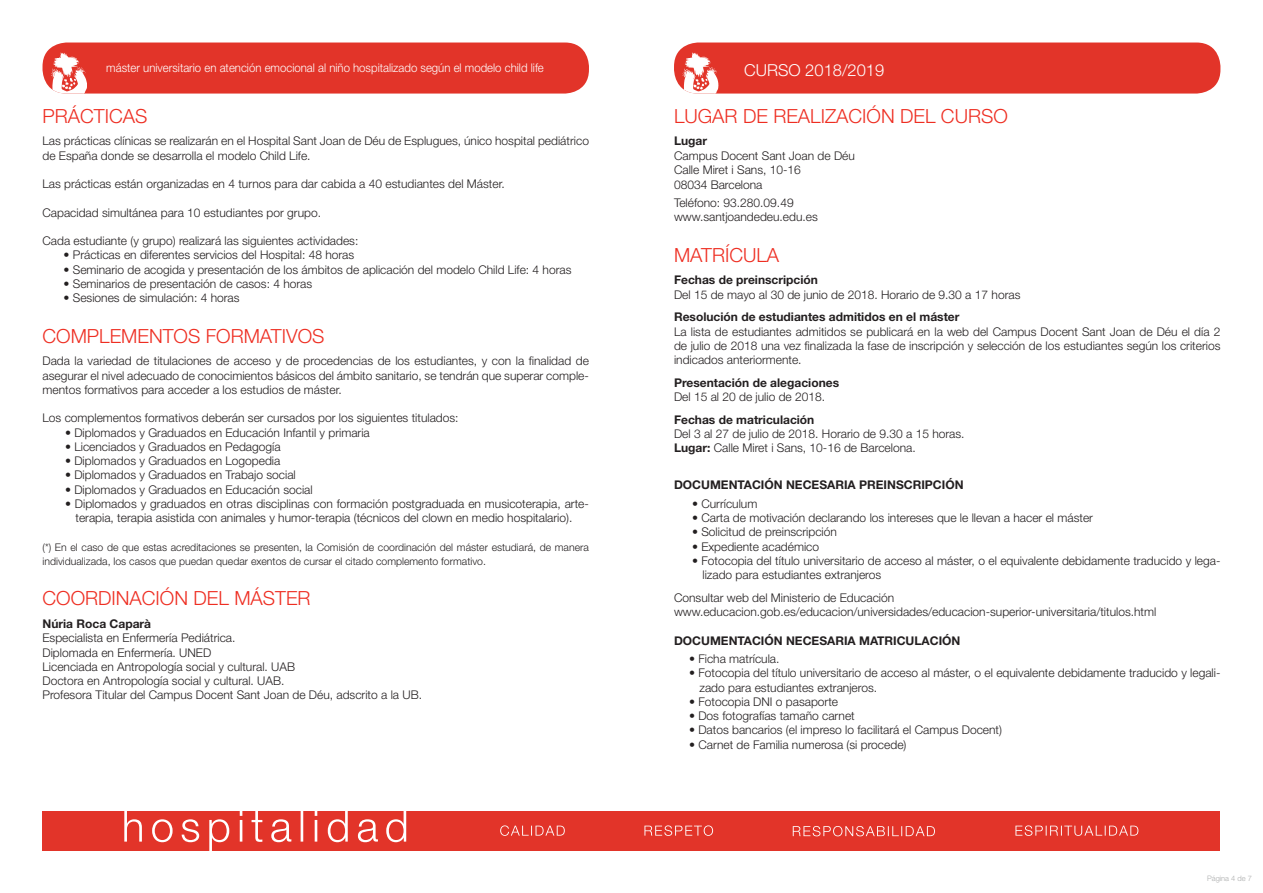
<style>
.page{position:relative;width:1263px;height:893px;background:#fff}
.page>*{position:absolute;margin:0;border:0;box-sizing:border-box;transform-origin:0 0}
.t1{font:300 19.5px "Helvetica Neue";color:#ee2e22}
.t2{font:300 16.5px "Helvetica Neue";color:#fff}
.t3{font:300 12px/14.2px "Helvetica Neue";color:#231f20}
.t4{font:700 12px "Helvetica Neue";color:#231f20}
.t5{font:300 12px "Helvetica Neue";color:#fff;scale:.95 1}
.t6{font:300 10.5px/14.2px "Helvetica Neue";color:#231f20}
.t7{font:300 7.5px "Helvetica Neue";color:#aaacac}
.s1{font-weight:700}
</style>
<div class="page">
<div style="left:43px;top:43px;width:546px;height:51px;background:#e23429;border-radius:24px"></div>
<svg style="left:51px;top:52px;width:36px;height:42px"></svg>
<div style="left:674px;top:43px;width:546px;height:51px;background:#e23429;border-radius:24px"></div>
<svg style="left:683px;top:52px;width:36px;height:42px"></svg>
<div style="left:43px;top:811px;width:1177px;height:39px;background:#e23429"></div>
<svg style="left:124px;top:811px;width:282px;height:39px"></svg>
<svg style="left:500px;top:825px;width:65px;height:11px"></svg>
<svg style="left:644px;top:825px;width:69px;height:11px"></svg>
<svg style="left:793px;top:826px;width:142px;height:10px"></svg>
<svg style="left:1015px;top:825px;width:123px;height:11px"></svg>
<p class="t5" style="left:106px;top:60px;width:462px">máster universitario en atención emocional al niño hospitalizado según el modelo child life</p>
<h2 class="t2" style="left:744px;top:60px;width:142px">CURSO 2018/2019</h2>
<h1 class="t1" style="left:43px;top:104px;width:106px">PRÁCTICAS</h1>
<p class="t3" style="left:43px;top:134px;width:548px">Las prácticas clínicas se realizarán en el Hospital Sant Joan de Déu de Esplugues, único hospital pediátrico de España donde se desarrolla el modelo Child Life.</p>
<p class="t3" style="left:43px;top:177px;width:464px">Las prácticas están organizadas en 4 turnos para dar cabida a 40 estudiantes del Máster.</p>
<p class="t3" style="left:43px;top:205px;width:280px">Capacidad simultánea para 10 estudiantes por grupo.</p>
<p class="t3" style="left:43px;top:234px;width:317px">Cada estudiante (y grupo) realizará las siguientes actividades:</p>
<p class="t3" style="left:64px;top:248px;width:292px">• Prácticas en diferentes servicios del Hospital: 48 horas</p>
<p class="t3" style="left:64px;top:262px;width:509px">• Seminario de acogida y presentación de los ámbitos de aplicación del modelo Child Life: 4 horas</p>
<p class="t3" style="left:64px;top:276px;width:250px">• Seminarios de presentación de casos: 4 horas</p>
<p class="t3" style="left:64px;top:291px;width:178px">• Sesiones de simulación: 4 horas</p>
<h1 class="t1" style="left:43px;top:324px;width:283px">COMPLEMENTOS FORMATIVOS</h1>
<p class="t3" style="left:43px;top:354px;width:548px;text-align:justify">Dada la variedad de titulaciones de acceso y de procedencias de los estudiantes, y con la finalidad de asegurar el nivel adecuado de conocimientos básicos del ámbito sanitario, se tendrán que superar comple&shy;mentos formativos para acceder a los estudios de máster.</p>
<p class="t3" style="left:43px;top:411px;width:418px">Los complementos formativos deberán ser cursados por los siguientes titulados:</p>
<p class="t3" style="left:65px;top:425px;width:306px">• Diplomados y Graduados en Educación Infantil y primaria</p>
<p class="t3" style="left:65px;top:439px;width:217px">• Licenciados y Graduados en Pedagogía</p>
<p class="t3" style="left:65px;top:453px;width:217px">• Diplomados y Graduados en Logopedia</p>
<p class="t3" style="left:65px;top:468px;width:232px">• Diplomados y Graduados en Trabajo social</p>
<p class="t3" style="left:65px;top:482px;width:249px">• Diplomados y Graduados en Educación social</p>
<p class="t3" style="left:65px;top:496px;width:525px;text-align:center">• Diplomados y graduados en otras disciplinas con formación postgraduada en musicoterapia, arte&shy;terapia, terapia asistida con animales y humor-terapia (técnicos del clown en medio hospitalario).</p>
<p class="t6" style="left:43px;top:540px;width:548px">(*) En el caso de que estas acreditaciones se presenten, la Comisión de coordinación del máster estudiará, de manera individualizada, los casos que puedan quedar exentos de cursar el citado complemento formativo.</p>
<h1 class="t1" style="left:43px;top:586px;width:270px">COORDINACIÓN DEL MÁSTER</h1>
<p class="t4" style="left:43px;top:616px;width:110px">Núria Roca Caparà</p>
<p class="t3" style="left:43px;top:631px;width:381px">Especialista en Enfermería Pediátrica.<br>Diplomada en Enfermería. UNED<br>Licenciada en Antropología social y cultural. UAB<br>Doctora en Antropología social y cultural. UAB.<br>Profesora Titular del Campus Docent Sant Joan de Déu, adscrito a la UB.</p>
<h1 class="t1" style="left:674px;top:104px;width:335px">LUGAR DE REALIZACIÓN DEL CURSO</h1>
<p class="t4" style="left:674px;top:134px;width:35px">Lugar</p>
<p class="t3" style="left:674px;top:148px;width:182px">Campus Docent Sant Joan de Déu<br>Calle Miret i Sans, 10-16<br>08034 Barcelona</p>
<p class="t3" style="left:674px;top:195px;width:145px">Teléfono: 93.280.09.49 www.santjoandedeu.edu.es</p>
<h1 class="t1" style="left:674px;top:243px;width:107px">MATRÍCULA</h1>
<p class="t4" style="left:674px;top:273px;width:145px">Fechas de preinscripción</p>
<p class="t3" style="left:674px;top:287px;width:348px">Del 15 de mayo al 30 de junio de 2018. Horario de 9.30 a 17 horas</p>
<p class="t4" style="left:674px;top:310px;width:287px">Resolución de estudiantes admitidos en el máster</p>
<p class="t3" style="left:674px;top:324px;width:548px;text-align:justify">La lista de estudiantes admitidos se publicará en la web del Campus Docent Sant Joan de Déu el día 2 de julio de 2018 una vez finalizada la fase de inscripción y selección de los estudiantes según los criterios indicados anteriormente.</p>
<p class="t4" style="left:674px;top:375px;width:167px">Presentación de alegaciones</p>
<p class="t3" style="left:674px;top:390px;width:153px">Del 15 al 20 de julio de 2018.</p>
<p class="t4" style="left:674px;top:412px;width:142px">Fechas de matriculación</p>
<p class="t3" style="left:674px;top:426px;width:292px">Del 3 al 27 de julio de 2018. Horario de 9.30 a 15 horas.<br><span class="s1">Lugar:</span> Calle Miret i Sans, 10-16 de Barcelona.</p>
<p class="t4" style="left:674px;top:478px;width:291px">DOCUMENTACIÓN NECESARIA PREINSCRIPCIÓN</p>
<p class="t3" style="left:692px;top:496px;width:67px">• Currículum</p>
<p class="t3" style="left:692px;top:510px;width:403px">• Carta de motivación declarando los intereses que le llevan a hacer el máster</p>
<p class="t3" style="left:692px;top:525px;width:146px">• Solicitud de preinscripción</p>
<p class="t3" style="left:692px;top:539px;width:129px">• Expediente académico</p>
<p class="t3" style="left:702px;top:553px;width:519px;text-indent:-10px">• Fotocopia del título universitario de acceso al máster, o el equivalente debidamente traducido y lega&shy;lizado para estudiantes extranjeros</p>
<p class="t3" style="left:674px;top:590px;width:484px">Consultar web del Ministerio de Educación www.educacion.gob.es/educacion/universidades/educacion-superior-universitaria/titulos.html</p>
<p class="t4" style="left:674px;top:633px;width:288px">DOCUMENTACIÓN NECESARIA MATRICULACIÓN</p>
<p class="t3" style="left:689px;top:651px;width:92px">• Ficha matrícula.</p>
<p class="t3" style="left:699px;top:666px;width:522px;text-indent:-10px">• Fotocopia del título universitario de acceso al máster, o el equivalente debidamente traducido y legali&shy;zado para estudiantes extranjeros.</p>
<p class="t3" style="left:689px;top:694px;width:151px">• Fotocopia DNI o pasaporte</p>
<p class="t3" style="left:689px;top:708px;width:167px">• Dos fotografías tamaño carnet</p>
<p class="t3" style="left:689px;top:723px;width:314px">• Datos bancarios (el impreso lo facilitará el Campus Docent)</p>
<p class="t3" style="left:689px;top:737px;width:219px">• Carnet de Familia numerosa (si procede)</p>
<p class="t7" style="left:1207px;top:874px;width:46px">Página 4 de 7</p>
</div>
